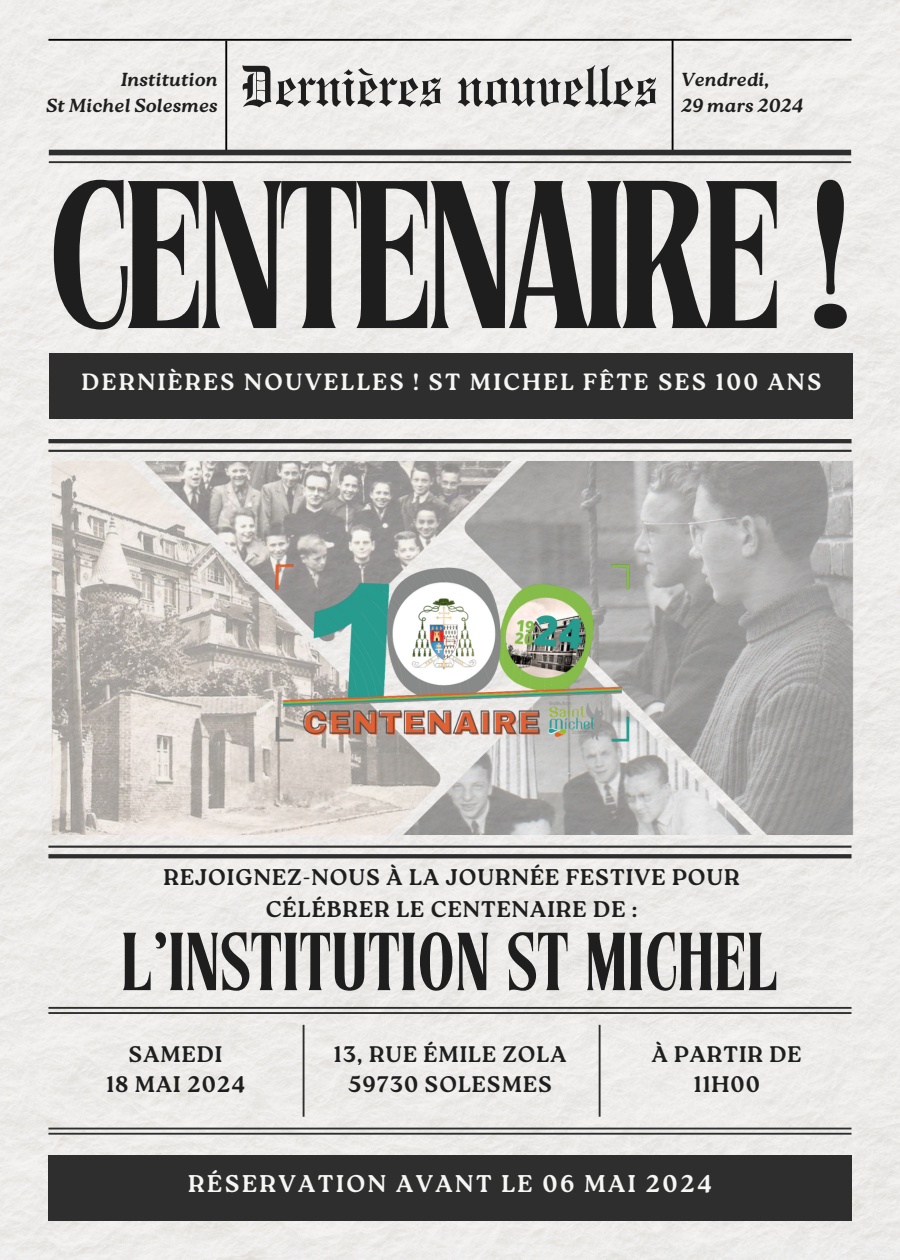
<style>
.page{position:relative;width:900px;height:1260px;background:#eeedea}
.page>*{position:absolute;margin:0;border:0;box-sizing:border-box;transform-origin:0 0}
.t1{font:210px "Tan Harmoni";letter-spacing:-.04em;color:#1e1e1e}
.t2{font:82px "Tan Harmoni";color:#1e1e1e}
.t3{font:57.5px "Engravers Old English BT";color:#1e1e1e}
.t4{font:700 24.25px "Roca Two";letter-spacing:.1em;color:#f6f6f5}
.t5{font:700 23.5px "Roca Two";letter-spacing:.1em;color:#f6f6f5}
.t6{font:700 22.75px/31.8px "Roca Two";letter-spacing:.045em;color:#1e1e1e;text-align:center}
.t7{font:700 22.5px/30px "Roca Two";letter-spacing:.045em;color:#1e1e1e;text-align:center}
.t8{font:italic 700 19px "Roca Two";color:#1e1e1e}
</style>
<div class="page">
<hr style="left:48px;top:450px;width:804px;height:2px;background:#2e2e2e">
<hr style="left:48px;top:439px;width:804px;height:4px;background:#2e2e2e">
<hr style="left:48px;top:846px;width:804px;height:2px;background:#2e2e2e">
<svg style="left:48px;top:854px;width:804px;height:4px;fill:#2e2e2e"></svg>
<hr style="left:48px;top:1007px;width:804px;height:2px;background:#2e2e2e">
<hr style="left:48px;top:1128px;width:804px;height:1px;background:#2e2e2e">
<hr style="left:48px;top:1012px;width:804px;height:2px;background:#2e2e2e">
<hr style="left:48px;top:1133px;width:804px;height:2px;background:#2e2e2e">
<hr style="left:303px;top:1025px;width:2px;height:92px;background:#2e2e2e">
<hr style="left:599px;top:1025px;width:2px;height:92px;background:#2e2e2e">
<hr style="left:48px;top:39px;width:804px;height:2px;background:#000">
<hr style="left:225px;top:41px;width:2px;height:110px;background:#000">
<hr style="left:672px;top:40px;width:2px;height:112px;background:#000">
<hr style="left:49px;top:161px;width:802px;height:2px;background:#2e2e2e">
<div style="left:49px;top:150px;width:802px;height:5px;background:#2e2e2e"></div>
<div style="left:48px;top:1155px;width:804px;height:66px;background:#2e2e2e"></div>
<div style="left:49px;top:353px;width:803px;height:66px;background:#2e2e2e"></div>
<img style="left:38px;top:461px;width:829px;height:373px">
<p class="t8" style="left:121px;top:68px;width:99px">Institution</p>
<h4 class="t8" style="left:46px;top:94px;width:173px">St Michel Solesmes</h4>
<h2 class="t3" style="left:241px;top:53px;width:419px">Dernières nouvelles</h2>
<h1 class="t8" style="left:681px;top:68px;width:90px">Vendredi,</h1>
<h4 class="t8" style="left:681px;top:94px;width:124px">29 mars 2024</h4>
<p class="t1" style="left:46px;top:180px;width:807px">CENTENAIRE !</p>
<h4 class="t5" style="left:82px;top:368px;width:742px">DERNIÈRES NOUVELLES ! ST MICHEL FÊTE SES 100 ANS</h4>
<h4 class="t6" style="left:164px;top:862px;width:578px">REJOIGNEZ-NOUS À LA JOURNÉE FESTIVE POUR<br>CÉLÉBRER LE CENTENAIRE DE :</h4>
<h4 class="t2" style="left:121px;top:932px;width:659px">L’INSTITUTION ST MICHEL</h4>
<p class="t7" style="left:334px;top:1039px;width:234px">13, RUE ÉMILE ZOLA<br>59730 SOLESMES</p>
<h3 class="t7" style="left:106px;top:1039px;width:140px">SAMEDI<br>18 MAI 2024</h3>
<p class="t7" style="left:652px;top:1039px;width:151px">À PARTIR DE<br>11H00</p>
<h4 class="t4" style="left:188px;top:1170px;width:525px">RÉSERVATION AVANT LE 06 MAI 2024</h4>
</div>
